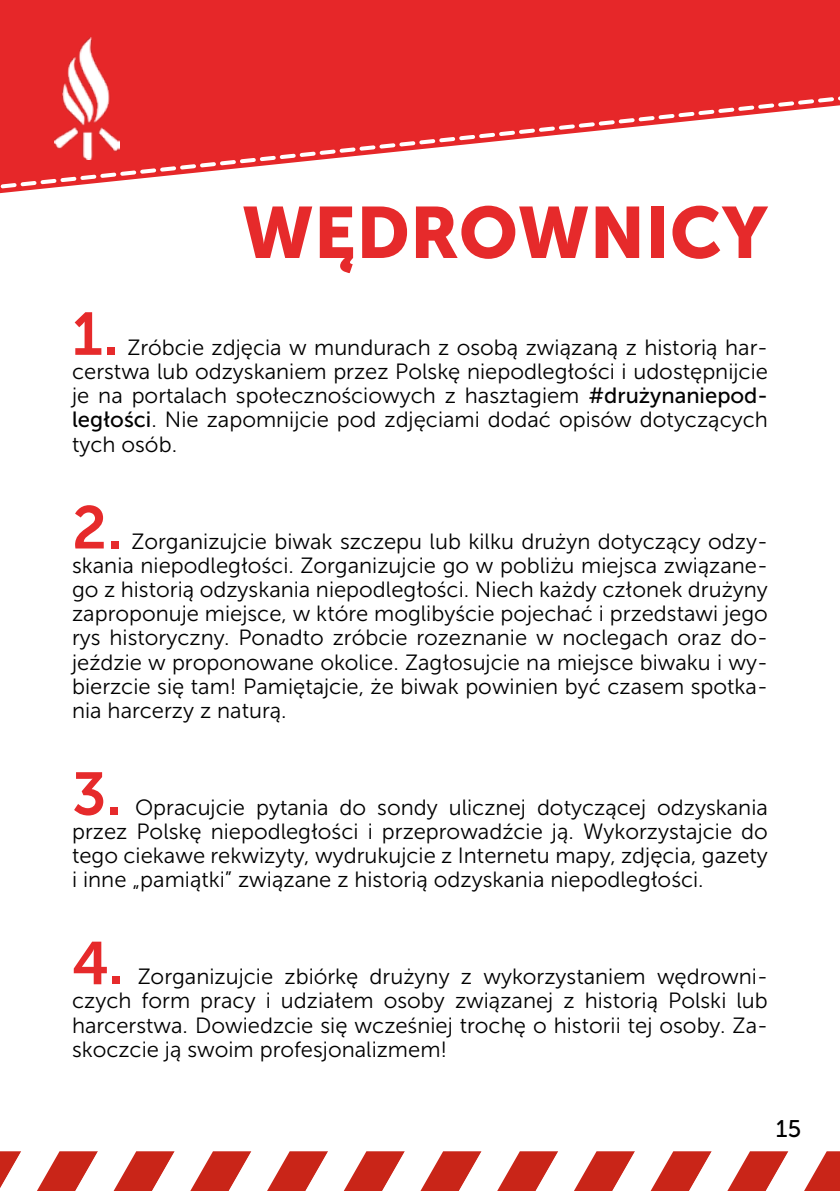
<style>
.page{position:relative;width:840px;height:1191px;background:#fff}
.page>*{position:absolute;margin:0;border:0;box-sizing:border-box;transform-origin:0 0}
.t1{font:72px "Museo Sans 900";color:#e62a2b}
.t2{font:60px "Museo Sans 700";color:#e62a2b}
.t3{font:24px "Museo Sans 500";color:#000}
.t4{font:22px/24.2px "Museo Sans 300";color:#000;text-align:justify}
.s1{font-family:"Museo Sans 500"}
</style>
<div class="page">
<svg style="left:0;top:1151px;width:839px;height:40px"></svg>
<div style="left:0;top:0;width:839px;height:193px;background:#e62729"></div>
<svg style="left:0;top:91px;width:839px;height:100px"></svg>
<img style="left:54px;top:37px;width:65px;height:123px">
<h1 class="t1" style="left:242px;top:192px;width:527px">WĘDROWNICY</h1>
<h2 class="t2" style="left:72px;top:301px;width:48px">1.</h2>
<p class="t4" style="left:72px;top:335px;width:697px;text-indent:55px">Zróbcie zdjęcia w mundurach z osobą związaną z historią har&shy;cerstwa lub odzyskaniem przez Polskę niepodległości i udostępnijcie je na portalach społecznościowych z hasztagiem <span class="s1">#drużynaniepod&shy;ległości</span>. Nie zapomnijcie pod zdjęciami dodać opisów dotyczących tych osób.</p>
<h2 class="t2" style="left:72px;top:494px;width:52px">2.</h2>
<p class="t4" style="left:72px;top:529px;width:697px;text-indent:59px">Zorganizujcie biwak szczepu lub kilku drużyn dotyczący odzy&shy;skania niepodległości. Zorganizujcie go w pobliżu miejsca związane&shy;go z historią odzyskania niepodległości. Niech każdy członek drużyny zaproponuje miejsce, w które moglibyście pojechać i przedstawi jego rys historyczny. Ponadto zróbcie rozeznanie w noclegach oraz do&shy;jeździe w proponowane okolice. Zagłosujcie na miejsce biwaku i wy&shy;bierzcie się tam! Pamiętajcie, że biwak powinien być czasem spotka&shy;nia harcerzy z naturą.</p>
<h2 class="t2" style="left:72px;top:760px;width:51px">3.</h2>
<p class="t4" style="left:72px;top:795px;width:697px;text-indent:63px">Opracujcie pytania do sondy ulicznej dotyczącej odzyskania przez Polskę niepodległości i przeprowadźcie ją. Wykorzystajcie do tego ciekawe rekwizyty, wydrukujcie z Internetu mapy, zdjęcia, gazety i inne „pamiątki” związane z historią odzyskania niepodległości.</p>
<h2 class="t2" style="left:72px;top:930px;width:53px">4.</h2>
<p class="t4" style="left:72px;top:964px;width:697px;text-indent:66px">Zorganizujcie zbiórkę drużyny z wykorzystaniem wędrowni&shy;czych form pracy i udziałem osoby związanej z historią Polski lub harcerstwa. Dowiedzcie się wcześniej trochę o historii tej osoby. Za&shy;skoczcie ją swoim profesjonalizmem!</p>
<p class="t3" style="left:775px;top:1115px;width:27px">15</p>
</div>
